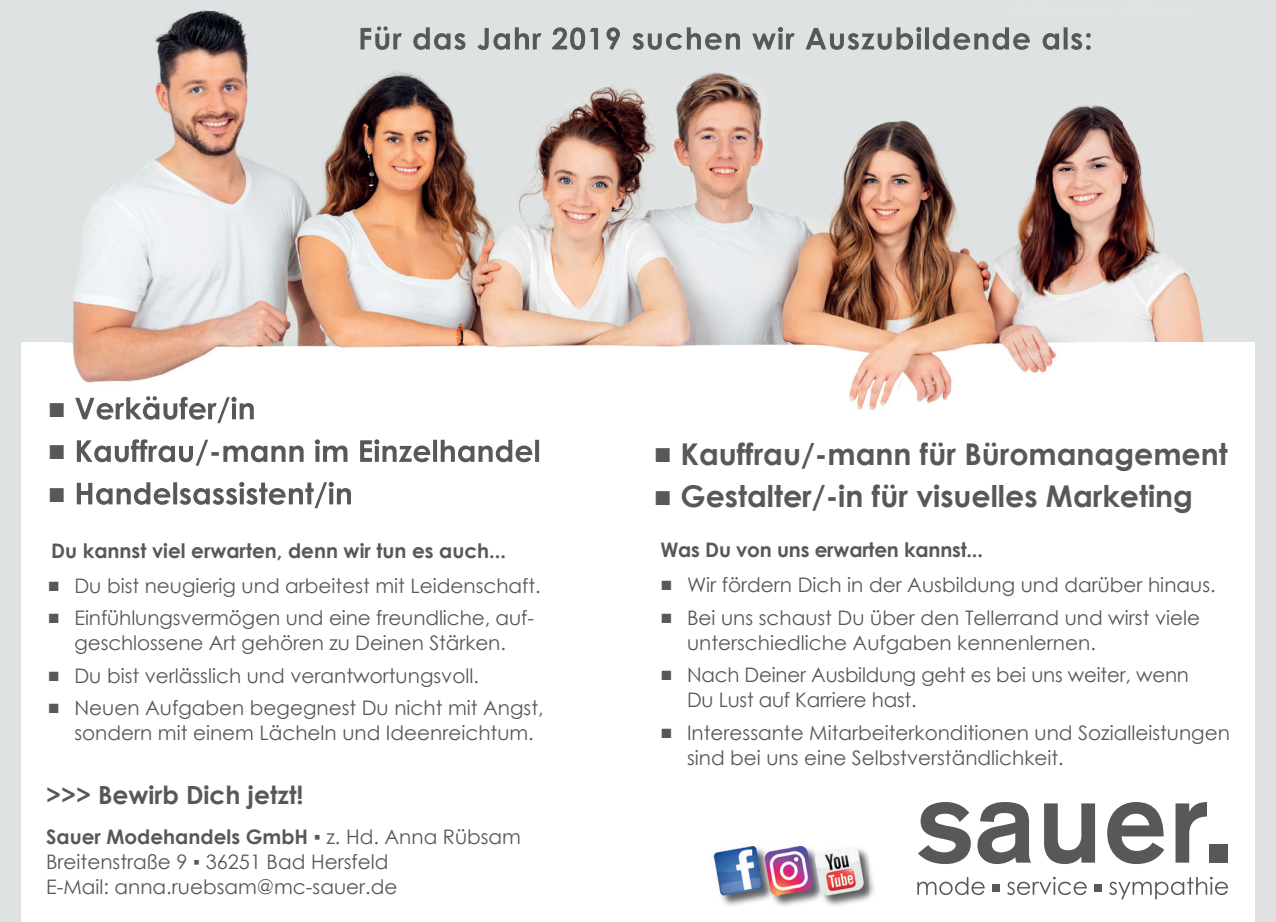
<style>
.page{position:relative;width:1276px;height:922px;background:#fff}
.page>*{position:absolute;margin:0;border:0;box-sizing:border-box;transform-origin:0 0}
.t1{font:700 30px "Century Gothic";color:#57585a}
.t2{font:700 25px "Century Gothic";color:#57585a}
.t3{font:20px/25px "Century Gothic";color:#57585a}
.t4{font:700 20px "Century Gothic";color:#57585a}
.s1{font-weight:700}
</style>
<div class="page">
<div style="left:0;top:0;width:1276px;height:921px;background:#dee2e3"></div>
<div style="left:21px;top:342px;width:1233px;height:579px;background:#fff"></div>
<img style="left:868px;top:855px;width:6px;height:44px">
<img style="left:713px;top:846px;width:155px;height:60px">
<img style="left:64px;top:10px;width:1140px;height:499px">
<img style="left:360px;top:26px;width:730px;height:24px">
<img style="left:75px;top:396px;width:179px;height:27px">
<img style="left:77px;top:439px;width:462px;height:26px">
<img style="left:77px;top:482px;width:274px;height:26px">
<div style="left:1077px;top:342px;width:177px;height:579px;background:#fff"></div>
<div style="left:1209px;top:844px;width:18px;height:18px;background:#57585a"></div>
<svg style="left:918px;top:802px;width:53px;height:61px"></svg>
<svg style="left:977px;top:802px;width:54px;height:61px"></svg>
<svg style="left:1044px;top:803px;width:51px;height:60px"></svg>
<svg style="left:1107px;top:802px;width:57px;height:61px"></svg>
<svg style="left:1175px;top:802px;width:32px;height:60px"></svg>
<svg style="left:1109px;top:876px;width:119px;height:23px"></svg>
<svg style="left:1007px;top:876px;width:79px;height:18px"></svg>
<svg style="left:917px;top:877px;width:67px;height:17px"></svg>
<div style="left:1094px;top:884px;width:7px;height:7px;background:#57585a"></div>
<div style="left:992px;top:884px;width:7px;height:7px;background:#57585a"></div>
<p class="t4" style="left:51px;top:535px;width:456px">Du kannst viel erwarten, denn wir tun es auch...</p>
<p class="t3" style="left:48px;top:572px;width:494px">■ Du bist neugierig und arbeitest mit Leidenschaft.</p>
<p class="t3" style="left:48px;top:605px;width:488px;text-align:center">■ Einfühlungsvermögen und eine freundliche, auf&shy;geschlossene Art gehören zu Deinen Stärken.</p>
<p class="t3" style="left:48px;top:662px;width:432px">■ Du bist verlässlich und verantwortungsvoll.</p>
<p class="t3" style="left:74px;top:695px;width:471px;text-indent:-27px">■ Neuen Aufgaben begegnest Du nicht mit Angst, sondern mit einem Lächeln und Ideenreichtum.</p>
<p class="t2" style="left:46px;top:776px;width:259px">&gt;&gt;&gt; Bewirb Dich jetzt!</p>
<p class="t3" style="left:46px;top:824px;width:476px"><span class="s1">Sauer Modehandels GmbH</span> ▪ z. Hd. Anna Rübsam<br>Breitenstraße 9 ▪ 36251 Bad Hersfeld<br>E-Mail: anna.ruebsam@mc-sauer.de</p>
<h1 class="t1" style="left:654px;top:431px;width:575px">■ Kauffrau/-mann für Büromanagement</h1>
<h1 class="t1" style="left:654px;top:473px;width:540px">■ Gestalter/-in für visuelles Marketing</h1>
<p class="t4" style="left:660px;top:534px;width:324px">Was Du von uns erwarten kannst...</p>
<p class="t3" style="left:660px;top:572px;width:557px">■ Wir fördern Dich in der Ausbildung und darüber hinaus.</p>
<p class="t3" style="left:687px;top:604px;width:514px;text-indent:-27px">■ Bei uns schaust Du über den Tellerrand und wirst viele unterschiedliche Aufgaben kennenlernen.</p>
<p class="t3" style="left:687px;top:662px;width:503px;text-indent:-27px">■ Nach Deiner Ausbildung geht es bei uns weiter, wenn<br>Du Lust auf Karriere hast.</p>
<p class="t3" style="left:687px;top:719px;width:544px;text-indent:-27px">■ Interessante Mitarbeiterkonditionen und Sozialleistungen sind bei uns eine Selbstverständlichkeit.</p>
</div>
